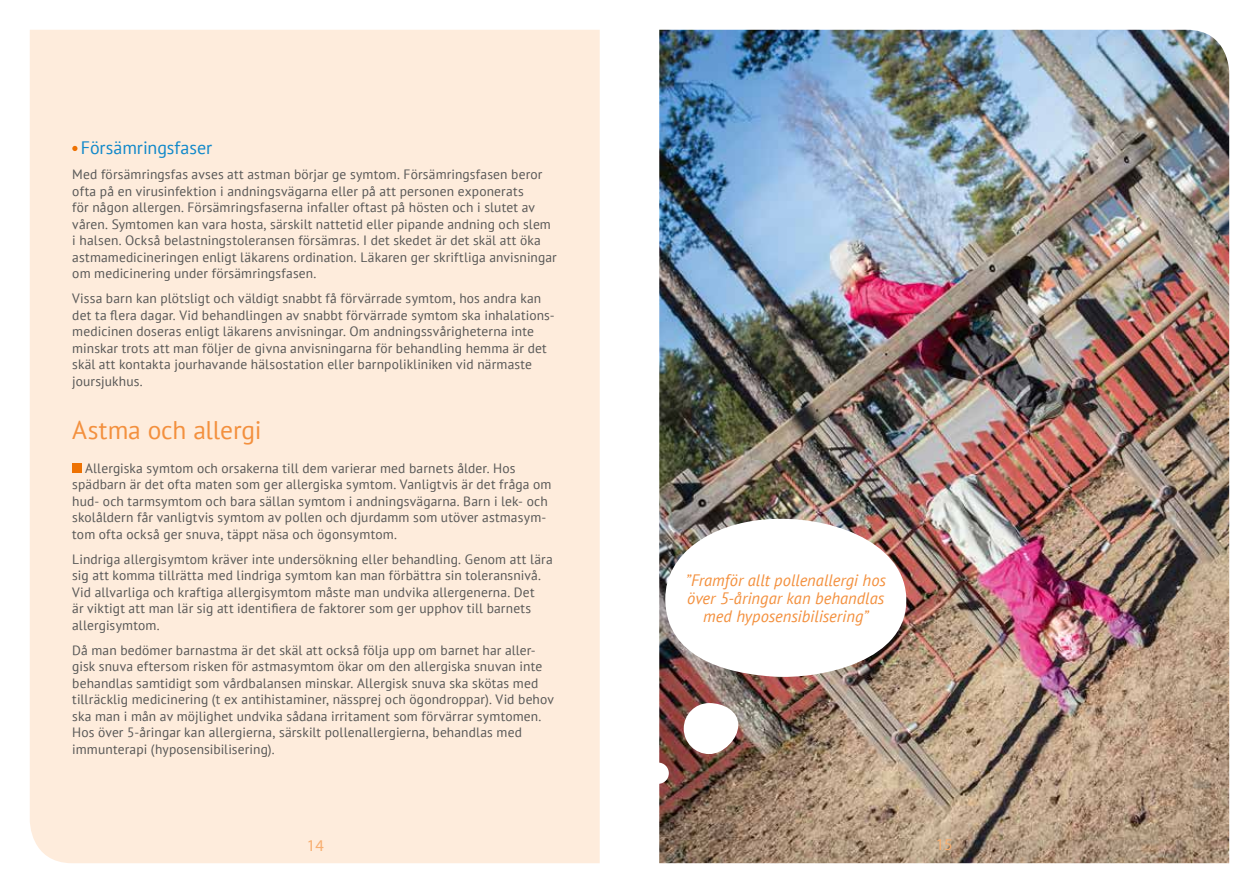
<style>
.page{position:relative;width:1259px;height:893px;background:#fff}
.page>*{position:absolute;margin:0;border:0;box-sizing:border-box;transform-origin:0 0}
.t1{font:25.5px "PT Sans";letter-spacing:-.005em;color:#f3903e}
.t2{font:18px "PT Sans";letter-spacing:-.005em;color:#1189ca}
.t3{font:italic 16.5px/18px "PT Sans";color:#f3903e;text-align:center}
.t4{font:16.5px "Myriad Pro";color:#f7ae70}
.t5{font:13.5px/16.5px "PT Sans";letter-spacing:.01em;color:#575756}
</style>
<div class="page">
<img style="left:659px;top:30px;width:570px;height:833px">
<div style="left:30px;top:30px;width:570px;height:833px;background:#feecdc"></div>
<svg style="left:72px;top:146px;width:5px;height:5px"></svg>
<div style="left:72px;top:463px;width:10px;height:10px;background:#ee7203"></div>
<img style="left:665px;top:514px;width:246px;height:166px">
<svg style="left:684px;top:703px;width:54px;height:51px"></svg>
<div style="left:647px;top:763px;width:22px;height:21px;background:#fff;border-radius:50%"></div>
<h2 class="t2" style="left:81px;top:136px;width:133px">Försämringsfaser</h2>
<p class="t5" style="left:72px;top:166px;width:486px">Med försämringsfas avses att astman börjar ge symtom. Försämringsfasen beror ofta på en virusinfektion i andningsvägarna eller på att personen exponerats<br>för någon allergen. Försämringsfaserna infaller oftast på hösten och i slutet av våren. Symtomen kan vara hosta, särskilt nattetid eller pipande andning och slem i halsen. Också belastningstoleransen försämras. I det skedet är det skäl att öka astmamedicineringen enligt läkarens ordination. Läkaren ger skriftliga anvisningar om medicinering under försämringsfasen.</p>
<p class="t5" style="left:72px;top:290px;width:484px">Vissa barn kan plötsligt och väldigt snabbt få förvärrade symtom, hos andra kan det ta flera dagar. Vid behandlingen av snabbt förvärrade symtom ska inhalations&shy;medicinen doseras enligt läkarens anvisningar. Om andningssvårigheterna inte minskar trots att man följer de givna anvisningarna för behandling hemma är det skäl att kontakta jourhavande hälsostation eller barnpolikliniken vid närmaste joursjukhus.</p>
<h1 class="t1" style="left:72px;top:414px;width:191px">Astma och allergi</h1>
<p class="t5" style="left:72px;top:459px;width:481px;text-indent:13px">Allergiska symtom och orsakerna till dem varierar med barnets ålder. Hos spädbarn är det ofta maten som ger allergiska symtom. Vanligtvis är det fråga om hud- och tarmsymtom och bara sällan symtom i andningsvägarna. Barn i lek- och skolåldern får vanligtvis symtom av pollen och djurdamm som utöver astmasym&shy;tom ofta också ger snuva, täppt näsa och ögonsymtom.</p>
<p class="t5" style="left:72px;top:550px;width:482px">Lindriga allergisymtom kräver inte undersökning eller behandling. Genom att lära sig att komma tillrätta med lindriga symtom kan man förbättra sin toleransnivå.<br>Vid allvarliga och kraftiga allergisymtom måste man undvika allergenerna. Det<br>är viktigt att man lär sig att identifiera de faktorer som ger upphov till barnets allergisymtom.</p>
<p class="t5" style="left:72px;top:641px;width:483px">Då man bedömer barnastma är det skäl att också följa upp om barnet har aller&shy;gisk snuva eftersom risken för astmasymtom ökar om den allergiska snuvan inte behandlas samtidigt som vårdbalansen minskar. Allergisk snuva ska skötas med tillräcklig medicinering (t ex antihistaminer, nässprej och ögondroppar). Vid behov ska man i mån av möjlighet undvika sådana irritament som förvärrar symtomen.<br>Hos över 5-åringar kan allergierna, särskilt pollenallergierna, behandlas med immunterapi (hyposensibilisering).</p>
<p class="t3" style="left:685px;top:570px;width:202px">”Framför allt pollenallergi hos över 5-åringar kan behandlas med hyposensibilisering”</p>
<p class="t4" style="left:307px;top:835px;width:19px">14</p>
<p class="t4" style="left:935px;top:835px;width:19px">15</p>
</div>
